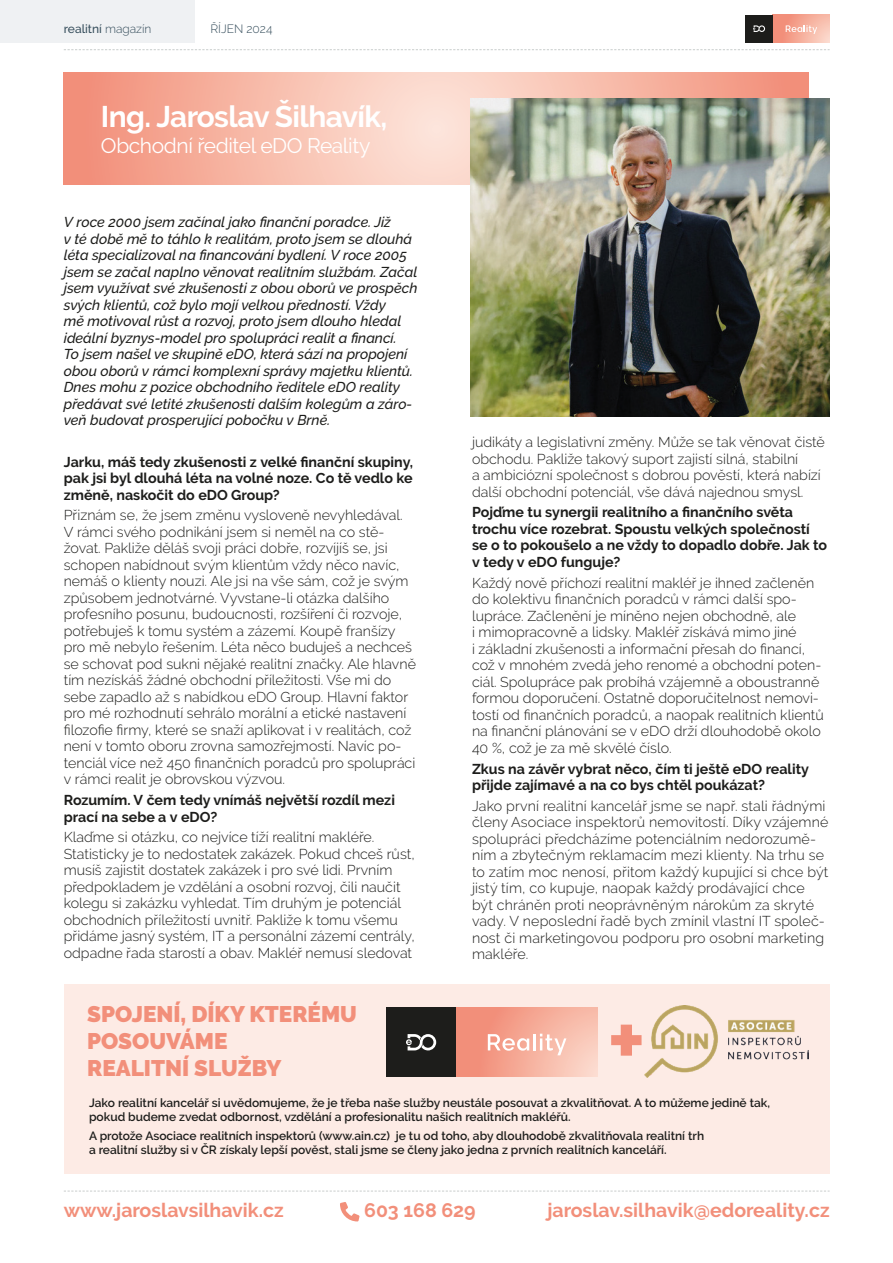
<style>
.page{position:relative;width:893px;height:1263px;background:#fff}
.page>*{position:absolute;margin:0;border:0;box-sizing:border-box;transform-origin:0 0}
.t1{font:700 29.7px "Raleway";letter-spacing:-.02em;color:#fff}
.t2{font:900 22.5px/27px "Raleway";color:#f28f7a}
.t3{font:21px "Raleway";letter-spacing:-.02em;color:#fff}
.t4{font:700 19.5px "Raleway";color:#f28f7a}
.t5{font:300 14.25px/16.5px "Raleway";color:#1d1d1b}
.t6{font:italic 500 14.25px/16.5px "Raleway";color:#1d1d1b}
.t7{font:700 14.25px/16.5px "Raleway";color:#1d1d1b}
.t8{font:600 12px/14.4px "Raleway";color:#1d1d1b}
.t9{font:500 12px "Raleway";color:#344c5a}
.t10{font:300 12px "Raleway";color:#344c5a}
.s1{font-weight:300}
</style>
<div class="page">
<svg style="left:64px;top:49px;width:766px;height:1px"></svg>
<svg style="left:64px;top:1191px;width:766px;height:1px"></svg>
<div style="left:0;top:0;width:195px;height:43px;background:#eff1f3"></div>
<svg style="left:340px;top:1202px;width:20px;height:19px"></svg>
<svg style="left:773px;top:15px;width:57px;height:28px"></svg>
<div style="left:745px;top:15px;width:28px;height:28px;background:#1d1d1b"></div>
<svg style="left:753px;top:25px;width:12px;height:7px"></svg>
<svg style="left:786px;top:25px;width:31px;height:9px"></svg>
<svg style="left:64px;top:72px;width:744px;height:113px;background:#f7b9a9"></svg>
<img style="left:470px;top:98px;width:360px;height:319px">
<div style="left:64px;top:984px;width:765px;height:190px;background:#fdebe5"></div>
<svg style="left:456px;top:1008px;width:142px;height:69px;background:#f5aa97"></svg>
<div style="left:387px;top:1008px;width:69px;height:69px;background:#1d1d1b"></div>
<svg style="left:406px;top:1034px;width:30px;height:16px"></svg>
<svg style="left:488px;top:1034px;width:41px;height:17px"></svg>
<hr style="left:533px;top:1034px;width:3px;height:16px;background:#fff">
<svg style="left:540px;top:1034px;width:26px;height:21px"></svg>
<img style="left:645px;top:1005px;width:164px;height:72px">
<svg style="left:611px;top:1025px;width:31px;height:31px"></svg>
<p class="t9" style="left:64px;top:22px;width:89px">realitní <span class="s1">magazín</span></p>
<p class="t10" style="left:210px;top:22px;width:64px">ŘÍJEN 2024</p>
<h1 class="t1" style="left:101px;top:100px;width:288px">Ing. Jaroslav Šilhavík,</h1>
<h3 class="t3" style="left:101px;top:133px;width:271px">Obchodní ředitel eDO Reality</h3>
<p class="t6" style="left:64px;top:214px;width:355px">V roce 2000 jsem začínal jako finanční poradce. Již<br>v té době mě to táhlo k realitám, proto jsem se dlouhá léta specializoval na financování bydlení. V roce 2005 jsem se začal naplno věnovat realitním službám. Začal jsem využívat své zkušenosti z obou oborů ve prospěch svých klientů, což bylo mojí velkou předností. Vždy<br>mě motivoval růst a rozvoj, proto jsem dlouho hledal ideální byznys-model pro spolupráci realit a financí.<br>To jsem našel ve skupině eDO, která sází na propojení obou oborů v rámci komplexní správy majetku klientů.<br>Dnes mohu z pozice obchodního ředitele eDO reality předávat své letité zkušenosti dalším kolegům a záro&shy;veň budovat prosperující pobočku v Brně.</p>
<p class="t7" style="left:64px;top:453px;width:351px;text-align:justify">Jarku, máš tedy zkušenosti z velké finanční skupiny, pak jsi byl dlouhá léta na volné noze. Co tě vedlo ke změně, naskočit do eDO Group?</p>
<p class="t5" style="left:64px;top:507px;width:354px">Přiznám se, že jsem změnu vysloveně nevyhledával.<br>V rámci svého podnikání jsem si neměl na co stě&shy;žovat. Pakliže děláš svoji práci dobře, rozvíjíš se, jsi schopen nabídnout svým klientům vždy něco navíc, nemáš o klienty nouzi. Ale jsi na vše sám, což je svým způsobem jednotvárné. Vyvstane-li otázka dalšího profesního posunu, budoucnosti, rozšíření či rozvoje, potřebuješ k tomu systém a zázemí. Koupě franšízy pro mě nebylo řešením. Léta něco buduješ a nechceš se schovat pod sukni nějaké realitní značky. Ale hlavně tím nezískáš žádné obchodní příležitosti. Vše mi do sebe zapadlo až s nabídkou eDO Group. Hlavní faktor pro mé rozhodnutí sehrálo morální a etické nastavení filozofie firmy, které se snaží aplikovat i v realitách, což není v tomto oboru zrovna samozřejmostí. Navíc po&shy;tenciál více než 450 finančních poradců pro spolupráci v rámci realit je obrovskou výzvou.</p>
<p class="t7" style="left:64px;top:792px;width:333px">Rozumím. V čem tedy vnímáš největší rozdíl mezi prací na sebe a v eDO?</p>
<p class="t5" style="left:64px;top:829px;width:352px">Klaďme si otázku, co nejvíce tíží realitní makléře.<br>Statisticky je to nedostatek zakázek. Pokud chceš růst, musíš zajistit dostatek zakázek i pro své lidi. Prvním předpokladem je vzdělání a osobní rozvoj, čili naučit kolegu si zakázku vyhledat. Tím druhým je potenciál obchodních příležitostí uvnitř. Pakliže k tomu všemu přidáme jasný systém, IT a personální zázemí centrály, odpadne řada starostí a obav. Makléř nemusí sledovat</p>
<h2 class="t2" style="left:87px;top:1001px;width:271px">SPOJENÍ, DÍKY KTERÉMU<br>POSOUVÁME<br>REALITNÍ SLUŽBY</h2>
<p class="t5" style="left:472px;top:434px;width:354px">judikáty a legislativní změny. Může se tak věnovat čistě obchodu. Pakliže takový suport zajistí silná, stabilní<br>a ambiciózní společnost s dobrou pověstí, která nabízí další obchodní potenciál, vše dává najednou smysl.</p>
<p class="t7" style="left:472px;top:504px;width:357px">Pojďme tu synergii realitního a finančního světa trochu více rozebrat. Spoustu velkých společností se o to pokoušelo a ne vždy to dopadlo dobře. Jak to v tedy v eDO funguje?</p>
<p class="t5" style="left:472px;top:574px;width:353px">Každý nově příchozí realitní makléř je ihned začleněn do kolektivu finančních poradců v rámci další spo&shy;lupráce. Začlenění je míněno nejen obchodně, ale<br>i mimopracovně a lidsky. Makléř získává mimo jiné<br>i základní zkušenosti a informační přesah do financí, což v mnohém zvedá jeho renomé a obchodní poten&shy;ciál. Spolupráce pak probíhá vzájemně a oboustranně formou doporučení. Ostatně doporučitelnost nemovi&shy;tostí od finančních poradců, a naopak realitních klientů na finanční plánování se v eDO drží dlouhodobě okolo 40 %, což je za mě skvělé číslo.</p>
<p class="t7" style="left:472px;top:760px;width:338px">Zkus na závěr vybrat něco, čím ti ještě eDO reality přijde zajímavé a na co bys chtěl poukázat?</p>
<p class="t5" style="left:472px;top:797px;width:358px">Jako první realitní kancelář jsme se např. stali řádnými členy Asociace inspektorů nemovitostí. Díky vzájemné spolupráci předcházíme potenciálním nedorozumě&shy;ním a zbytečným reklamacím mezi klienty. Na trhu se to zatím moc nenosí, přitom každý kupující si chce být jistý tím, co kupuje, naopak každý prodávající chce být chráněn proti neoprávněným nárokům za skryté vady. V neposlední řadě bych zmínil vlastní IT společ&shy;nost či marketingovou podporu pro osobní marketing makléře.</p>
<p class="t8" style="left:89px;top:1095px;width:683px">Jako realitní kancelář si uvědomujeme, že je třeba naše služby neustále posouvat a zkvalitňovat. A to můžeme jedině tak, pokud budeme zvedat odbornost, vzdělání a profesionalitu našich realitních makléřů.</p>
<p class="t8" style="left:89px;top:1128px;width:617px">A protože Asociace realitních inspektorů (www.ain.cz) je tu od toho, aby dlouhodobě zkvalitňovala realitní trh a realitní služby si v ČR získaly lepší pověst, stali jsme se členy jako jedna z prvních realitních kanceláří.</p>
<h3 class="t4" style="left:64px;top:1199px;width:222px">www.jaroslavsilhavik.cz</h3>
<h3 class="t4" style="left:364px;top:1199px;width:113px">603 168 629</h3>
<h3 class="t4" style="left:547px;top:1199px;width:284px">jaroslav.silhavik@edoreality.cz</h3>
</div>
